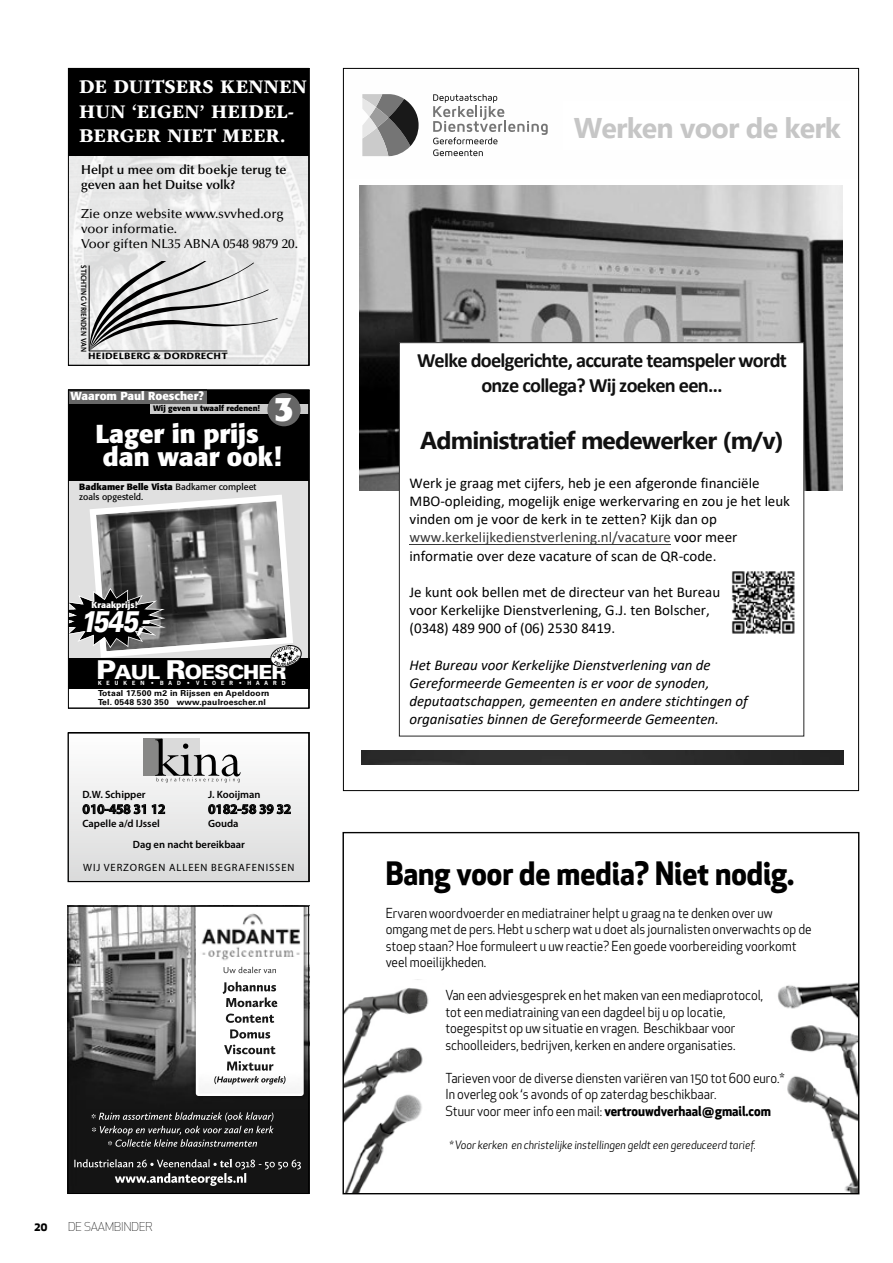
<style>
.page{position:relative;width:893px;height:1263px;background:#fff}
.page>*{position:absolute;margin:0;border:0;box-sizing:border-box;transform-origin:0 0}
.t1{font:700 33.9px "Formata";color:#fff}
.t2{font:700 31.5px "Apex New";color:#000;scale:.94 1}
.t3{font:italic 900 30px "Univers LT Std";color:#fff;scale:.8 1}
.t4{font:700 28.5px "Segoe UI";letter-spacing:-.025em;color:#c6c6c6}
.t5{font:900 25.95px "Univers LT Std";color:#fff;scale:1.07 1}
.t6{font:700 25.65px/22.6px "Formata";color:#fff}
.t7{font:700 24.45px "Segoe UI";letter-spacing:-.03em;color:#111}
.t8{font:700 20.4px/24.9px "Calibri";letter-spacing:-.04em;color:#111;text-align:center}
.t9{font:700 20.25px/24.2px "ITC Garamond Std";letter-spacing:.005em;color:#fff}
.t10{font:900 19.5px "Univers LT Std";letter-spacing:-.045em;color:#fff;scale:1.07 1}
.t11{font:15px/18.3px "Calibri";color:#000}
.t12{font:italic 15px/18.3px "Calibri";color:#000}
.t13{font:600 13.65px "Myriad Pro";letter-spacing:-.01em;color:#000}
.t14{font:13.5px/16.5px "Apex New";color:#000;scale:.94 1}
.t15{font:500 13.05px/15px "Optima LT Std";color:#000}
.t16{font:600 13.05px/15px "Optima LT Std";color:#000}
.t17{font:300 12px "Apex New";color:#000}
.t18{font:700 12px "Apex New";color:#000}
.t19{font:700 11.4px "Formata";color:#fff}
.t20{font:italic 11.25px "Apex New";color:#000;scale:.94 1}
.t21{font:600 10.5px/20.2px "Myriad Pro";color:#000}
.t22{font:10.5px "Myriad Pro";color:#000}
.t23{font:10.05px "Cronos Pro Bold Capt";letter-spacing:.015em;color:#000;scale:1.12 1}
.t24{font:9px/10.1px "Formata";color:#000}
.t25{font:700 8.55px "Formata";color:#fff}
.t26{font:8.4px "Cronos Pro Semibold Capt";color:#000;scale:.89 1}
.t27{font:700 8.25px/8.9px "Univers LT Std";letter-spacing:.02em;color:#000;scale:1.04 1}
.t28{font:700 7.8px "Formata";color:#000}
.t29{font:700 5.4px "News Gothic";letter-spacing:.89em;color:#fff}
.s1{font-weight:700}
.s2{font-size:25.95px}
.s3{color:#393939}
</style>
<div class="page">
<div style="left:68px;top:479px;width:241px;height:182px;background:#e0e0e0"></div>
<div style="left:68px;top:658px;width:241px;height:31px;background:#000"></div>
<div style="left:68px;top:390px;width:241px;height:90px;background:#000"></div>
<div style="left:68px;top:390px;width:138px;height:14px;background:#666"></div>
<div style="left:151px;top:404px;width:158px;height:10px;background:#ccc"></div>
<div style="left:267px;top:393px;width:34px;height:33px;background:#666;border-radius:50%"></div>
<svg style="left:70px;top:495px;width:232px;height:172px"></svg>
<div style="left:68px;top:390px;width:241px;height:318px;border:1px solid #000"></div>
<img style="left:345px;top:988px;width:84px;height:204px">
<img style="left:777px;top:982px;width:80px;height:210px">
<svg style="left:362px;top:94px;width:57px;height:62px;background:#939393"></svg>
<svg style="left:433px;top:94px;width:115px;height:62px"></svg>
<img style="left:360px;top:185px;width:482px;height:306px">
<img style="left:362px;top:751px;width:481px;height:14px">
<div style="left:399px;top:343px;width:405px;height:393px;background:#fff"></div>
<hr style="left:409px;top:544px;width:262px;height:1px;background:#393939">
<img style="left:731px;top:571px;width:64px;height:63px">
<img style="left:70px;top:908px;width:237px;height:284px">
<img style="left:196px;top:908px;width:108px;height:188px">
<div style="left:68px;top:906px;width:241px;height:288px;border:1px solid #000"></div>
<svg style="left:70px;top:738px;width:237px;height:142px"></svg>
<div style="left:68px;top:732px;width:241px;height:150px;border:1px solid #000"></div>
<div style="left:68px;top:68px;width:241px;height:88px;background:#000"></div>
<img style="left:70px;top:156px;width:237px;height:208px">
<hr style="left:89px;top:351px;width:138px;height:1px;background:#000">
<svg style="left:89px;top:261px;width:189px;height:90px"></svg>
<div style="left:68px;top:68px;width:241px;height:298px;border:1px solid #000"></div>
<h3 class="t9" style="left:79px;top:75px;width:229px">DE DUITSERS KENNEN<br>HUN ‘EIGEN’ HEIDEL-<br>BERGER NIET MEER.</h3>
<p class="t16" style="left:81px;top:163px;width:207px">Helpt u mee om dit boekje terug te geven aan het Duitse volk?</p>
<p class="t15" style="left:81px;top:206px;width:218px">Zie onze website www.svvhed.org voor informatie.<br>Voor giften NL35 ABNA 0548 9879 20.</p>
<p class="t26" style="left:89px;top:265px;width:98px;rotate:90deg">STICHTING VRIENDEN VAN</p>
<p class="t23" style="left:88px;top:350px;width:126px">HEIDELBERG &amp; DORDRECHT</p>
<p class="t19" style="left:71px;top:389px;width:135px">Waarom Paul Roescher?</p>
<p class="t28" style="left:153px;top:404px;width:108px">Wij geven u twaalf redenen!</p>
<h1 class="t1" style="left:274px;top:388px;width:21px">3</h1>
<h3 class="t6" style="left:95px;top:422px;width:188px">Lager in prijs dan waar ook!</h3>
<p class="t24" style="left:79px;top:482px;width:179px"><span class="s1">Badkamer Belle Vista</span> Badkamer compleet zoals opgesteld.</p>
<p class="t25" style="left:92px;top:599px;width:48px">Kraakprijs!</p>
<h3 class="t3" style="left:80px;top:603px;width:88px">1545,-</h3>
<h3 class="t10" style="left:114px;top:660px;width:162px">AUL <span class="s2">R</span>OESCHER</h3>
<p class="t27" style="left:98px;top:689px;width:166px">Totaal 17.500 m2 in Rijssen en Apeldoorn<br>Tel. 0548 530 350 www.paulroescher.nl</p>
<h3 class="t5" style="left:96px;top:654px;width:20px">P</h3>
<p class="t29" style="left:98px;top:679px;width:48px">KEUKEN</p>
<p class="t29" style="left:151px;top:679px;width:136px">• BAD • VLOER • HAARD</p>
<p class="t21" style="left:82px;top:784px;width:65px">D.W. Schipper</p>
<p class="t21" style="left:208px;top:784px;width:54px">J. Kooijman</p>
<p class="t13" style="left:83px;top:801px;width:84px">010-458 31 12</p>
<p class="t13" style="left:208px;top:801px;width:84px">0182-58 39 32</p>
<p class="t21" style="left:82px;top:814px;width:79px">Capelle a/d IJssel</p>
<p class="t21" style="left:133px;top:814px;width:114px;text-indent:75px">Gouda<br>Dag en nacht bereikbaar</p>
<p class="t22" style="left:83px;top:861px;width:213px">WIJ VERZORGEN ALLEEN BEGRAFENISSEN</p>
<p class="t18" style="left:34px;top:1217px;width:15px">20</p>
<p class="t17" style="left:68px;top:1219px;width:86px">DE SAAMBINDER</p>
<h3 class="t4" style="left:574px;top:101px;width:269px">Werken voor de kerk</h3>
<h3 class="t8" style="left:417px;top:348px;width:371px">Welke doelgerichte, accurate teamspeler wordt onze collega? Wij zoeken een…</h3>
<h3 class="t7" style="left:420px;top:417px;width:365px">Administratief medewerker (m/v)</h3>
<p class="t11" style="left:409px;top:473px;width:382px">Werk je graag met cijfers, heb je een afgeronde financiële MBO-opleiding, mogelijk enige werkervaring en zou je het leuk vinden om je voor de kerk in te zetten? Kijk dan op <span class="s3">www.kerkelijkedienstverlening.nl/vacature</span> voor meer informatie over deze vacature of scan de QR-code.</p>
<p class="t11" style="left:409px;top:582px;width:312px">Je kunt ook bellen met de directeur van het Bureau voor Kerkelijke Dienstverlening, G.J. ten Bolscher, (0348) 489 900 of (06) 2530 8419.</p>
<p class="t12" style="left:409px;top:655px;width:340px">Het Bureau voor Kerkelijke Dienstverlening van de Gereformeerde Gemeenten is er voor de synoden, deputaatschappen, gemeenten en andere stichtingen of organisaties binnen de Gereformeerde Gemeenten.</p>
<h2 class="t2" style="left:386px;top:850px;width:436px">Bang voor de media? Niet nodig.</h2>
<p class="t14" style="left:386px;top:904px;width:455px">Ervaren woordvoerder en mediatrainer helpt u graag na te denken over uw omgang met de pers. Hebt u scherp wat u doet als journalisten onverwachts op de stoep staan? Hoe formuleert u uw reactie? Een goede voorbereiding voorkomt veel moeilijkheden.</p>
<p class="t14" style="left:445px;top:987px;width:340px">Van een adviesgesprek en het maken van een mediaprotocol, tot een mediatraining van een dagdeel bij u op locatie, toegespitst op uw situatie en vragen. Beschikbaar voor schoolleiders, bedrijven, kerken en andere organisaties.</p>
<p class="t14" style="left:445px;top:1069px;width:362px">Tarieven voor de diverse diensten variëren van 150 tot 600 euro.*<br>In overleg ook ‘s avonds of op zaterdag beschikbaar.<br>Stuur voor meer info een mail: <span class="s1">vertrouwdverhaal@gmail.com</span></p>
<p class="t20" style="left:450px;top:1137px;width:327px">* Voor kerken en christelijke instellingen geldt een gereduceerd tarief.</p>
</div>
